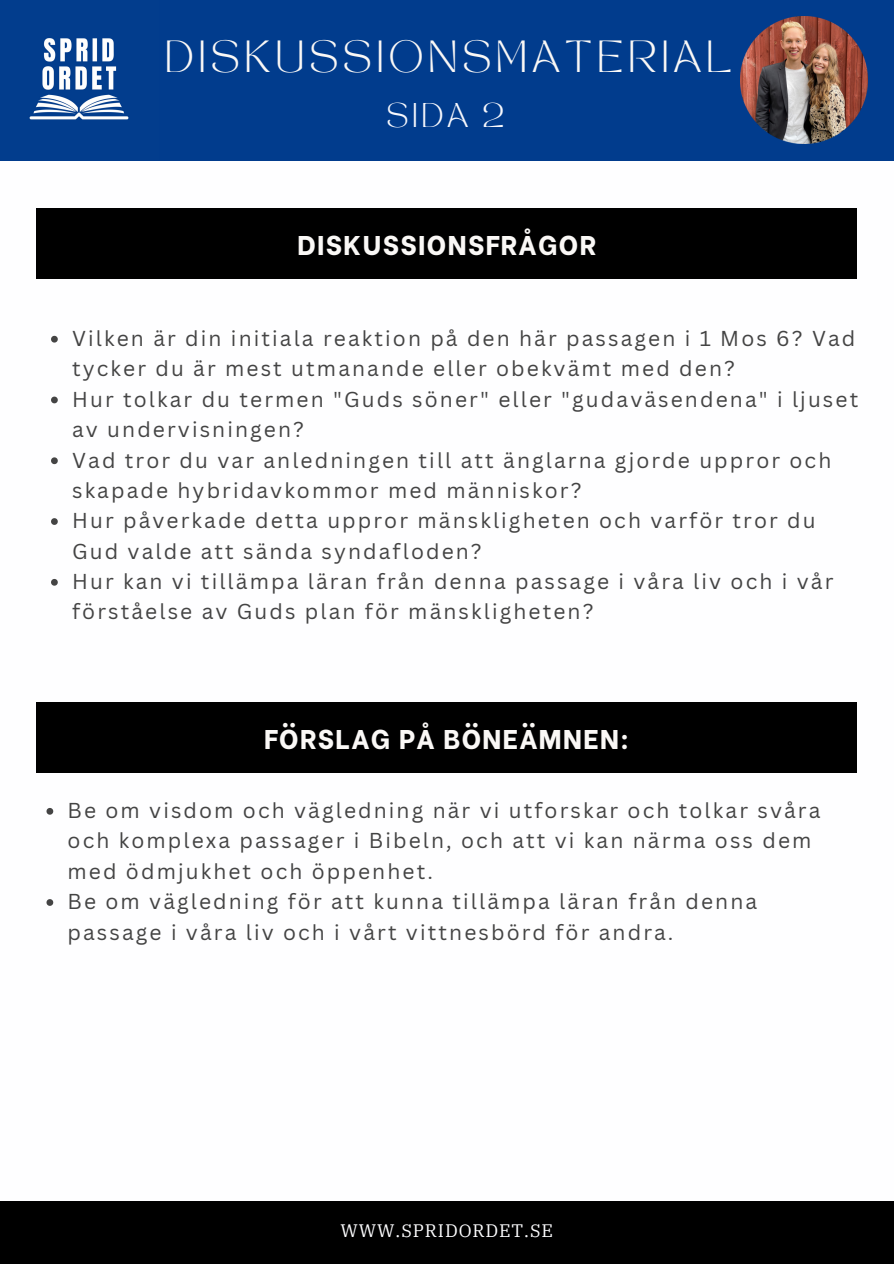
<style>
.page{position:relative;width:894px;height:1264px;background:#fff}
.page>*{position:absolute;margin:0;border:0;box-sizing:border-box;transform-origin:0 0}
.t1{font:31.5px "TAN MONCHERI Regular";letter-spacing:.15em;color:#faf8f6}
.t2{font:800 27px "Be Vietnam";letter-spacing:.05em;color:#faf8f6}
.t3{font:24px "TAN MONCHERI Regular";color:#f7f8fd}
.t4{font:21px/30.3px "Canva Sans";letter-spacing:.1em;color:#444}
.t5{font:18px "IBM Plex Serif";letter-spacing:.05em;color:#fefeff}
</style>
<div class="page">
<div style="left:36px;top:702px;width:821px;height:70px;background:#000"></div>
<svg style="left:46px;top:808px;width:7px;height:6px"></svg>
<svg style="left:46px;top:899px;width:7px;height:6px"></svg>
<div style="left:36px;top:208px;width:821px;height:71px;background:#000"></div>
<div style="left:0;top:1201px;width:893px;height:62px;background:#000"></div>
<svg style="left:51px;top:336px;width:7px;height:6px"></svg>
<svg style="left:51px;top:396px;width:7px;height:7px"></svg>
<svg style="left:51px;top:457px;width:7px;height:7px"></svg>
<svg style="left:51px;top:518px;width:7px;height:7px"></svg>
<svg style="left:51px;top:579px;width:7px;height:6px"></svg>
<div style="left:0;top:0;width:893px;height:160px;background:#013c8d"></div>
<img style="left:29px;top:38px;width:100px;height:82px">
<img style="left:740px;top:16px;width:127px;height:127px">
<p class="t1" style="left:165px;top:40px;width:568px">DISKUSSIONSMATERIAL</p>
<p class="t3" style="left:386px;top:103px;width:119px">SIDA 2</p>
<h3 class="t2" style="left:297px;top:223px;width:300px">DISKUSSIONSFRÅGOR</h3>
<p class="t4" style="left:72px;top:322px;width:784px">Vilken är din initiala reaktion på den här passagen i 1 Mos 6? Vad tycker du är mest utmanande eller obekvämt med den?</p>
<p class="t4" style="left:72px;top:383px;width:787px">Hur tolkar du termen "Guds söner" eller "gudaväsendena" i ljuset av undervisningen?</p>
<p class="t4" style="left:72px;top:444px;width:760px">Vad tror du var anledningen till att änglarna gjorde uppror och skapade hybridavkommor med människor?</p>
<p class="t4" style="left:72px;top:505px;width:744px">Hur påverkade detta uppror mänskligheten och varför tror du<br>Gud valde att sända syndafloden?</p>
<p class="t4" style="left:72px;top:565px;width:762px">Hur kan vi tillämpa läran från denna passage i våra liv och i vår förståelse av Guds plan för mänskligheten?</p>
<p class="t2" style="left:264px;top:716px;width:367px">FÖRSLAG PÅ BÖNEÄMNEN:</p>
<p class="t4" style="left:68px;top:794px;width:754px">Be om visdom och vägledning när vi utforskar och tolkar svåra och komplexa passager i Bibeln, och att vi kan närma oss dem med ödmjukhet och öppenhet.</p>
<h1 class="t4" style="left:68px;top:885px;width:691px">Be om vägledning för att kunna tillämpa läran från denna passage i våra liv och i vårt vittnesbörd för andra.</h1>
<h2 class="t5" style="left:340px;top:1218px;width:214px">WWW.SPRIDORDET.SE</h2>
</div>
